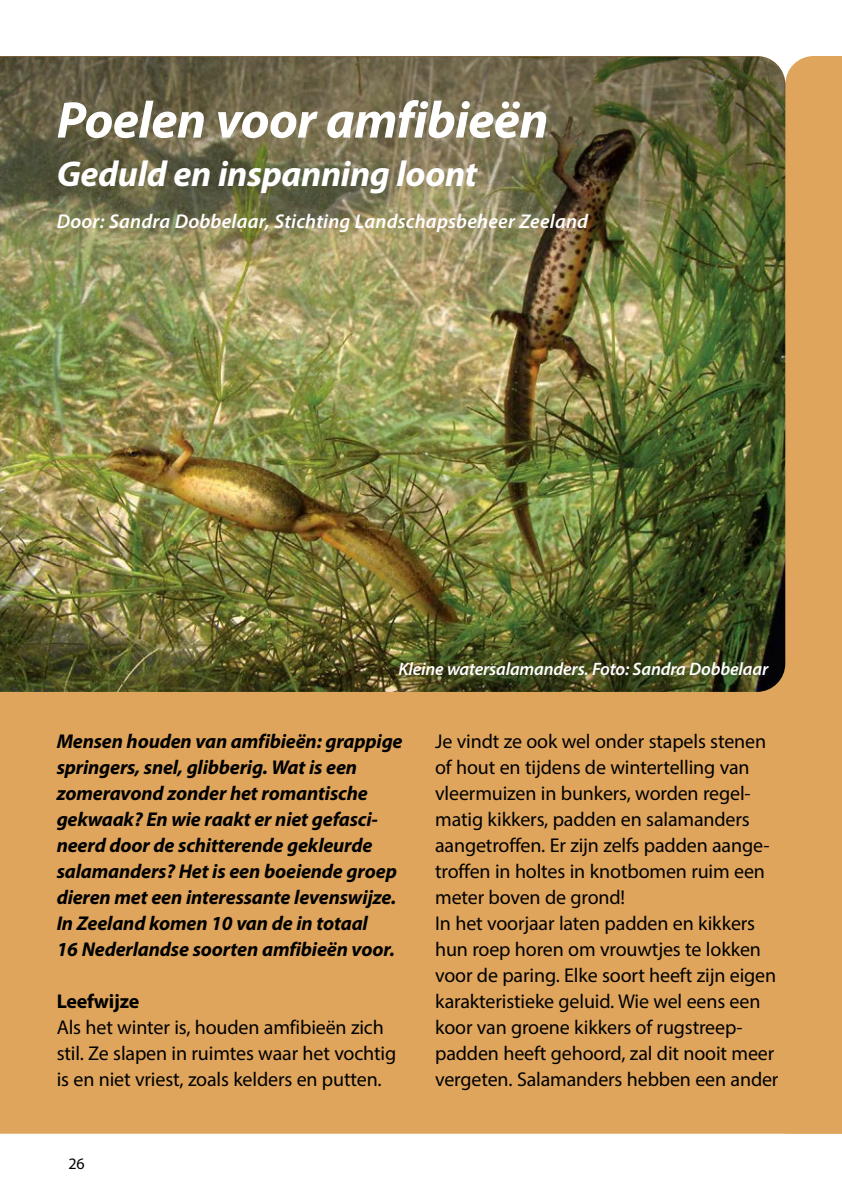
<style>
.page{position:relative;width:842px;height:1191px;background:#fff}
.page>*{position:absolute;margin:0;border:0;box-sizing:border-box;transform-origin:0 0}
.t1{font:italic 700 52px "Myriad Pro";letter-spacing:-.015em;color:#fff}
.t2{font:italic 700 36px "Myriad Pro";letter-spacing:-.01em;color:#fff}
.t3{font:20px/26px "Myriad Pro";letter-spacing:-.01em;color:#000}
.t4{font:italic 700 20px/26px "Myriad Pro";letter-spacing:-.01em;color:#000}
.t5{font:italic 600 20px "Myriad Pro";letter-spacing:.01em;color:#fff}
.t6{font:700 20px "Myriad Pro";letter-spacing:-.01em;color:#000}
.t7{font:italic 600 18px "Myriad Pro";letter-spacing:-.01em;color:#fff}
.t8{font:16px "Myriad Pro";color:#000}
</style>
<div class="page">
<div style="left:0;top:692px;width:785px;height:441px;background:#dfa55c"></div>
<div style="left:785px;top:56px;width:57px;height:1077px;background:#dfa55c"></div>
<img style="left:0;top:312px;width:785px;height:380px">
<img style="left:0;top:56px;width:785px;height:256px">
<h1 class="t1" style="left:57px;top:86px;width:493px">Poelen voor amfibieën</h1>
<h2 class="t2" style="left:57px;top:150px;width:422px">Geduld en inspanning loont</h2>
<p class="t5" style="left:57px;top:209px;width:533px">Door: Sandra Dobbelaar, Stichting Landschapsbeheer Zeeland</p>
<p class="t7" style="left:398px;top:657px;width:371px">Kleine watersalamanders. Foto: Sandra Dobbelaar</p>
<p class="t4" style="left:57px;top:728px;width:347px">Mensen houden van amfibieën: grappige springers, snel, glibberig. Wat is een zomeravond zonder het romantische gekwaak? En wie raakt er niet gefasci&shy;neerd door de schitterende gekleurde salamanders? Het is een boeiende groep dieren met een interessante levenswijze.<br>In Zeeland komen 10 van de in totaal<br>16 Nederlandse soorten amfibieën voor.</p>
<p class="t6" style="left:57px;top:988px;width:84px">Leefwijze</p>
<p class="t3" style="left:57px;top:1014px;width:341px">Als het winter is, houden amfibieën zich stil. Ze slapen in ruimtes waar het vochtig is en niet vriest, zoals kelders en putten.</p>
<p class="t8" style="left:68px;top:1153px;width:18px">26</p>
<p class="t3" style="left:435px;top:728px;width:345px">Je vindt ze ook wel onder stapels stenen of hout en tijdens de wintertelling van vleermuizen in bunkers, worden regel&shy;matig kikkers, padden en salamanders aangetroffen. Er zijn zelfs padden aange&shy;troffen in holtes in knotbomen ruim een meter boven de grond!<br>In het voorjaar laten padden en kikkers hun roep horen om vrouwtjes te lokken voor de paring. Elke soort heeft zijn eigen karakteristieke geluid. Wie wel eens een koor van groene kikkers of rugstreep&shy;padden heeft gehoord, zal dit nooit meer vergeten. Salamanders hebben een ander</p>
</div>
